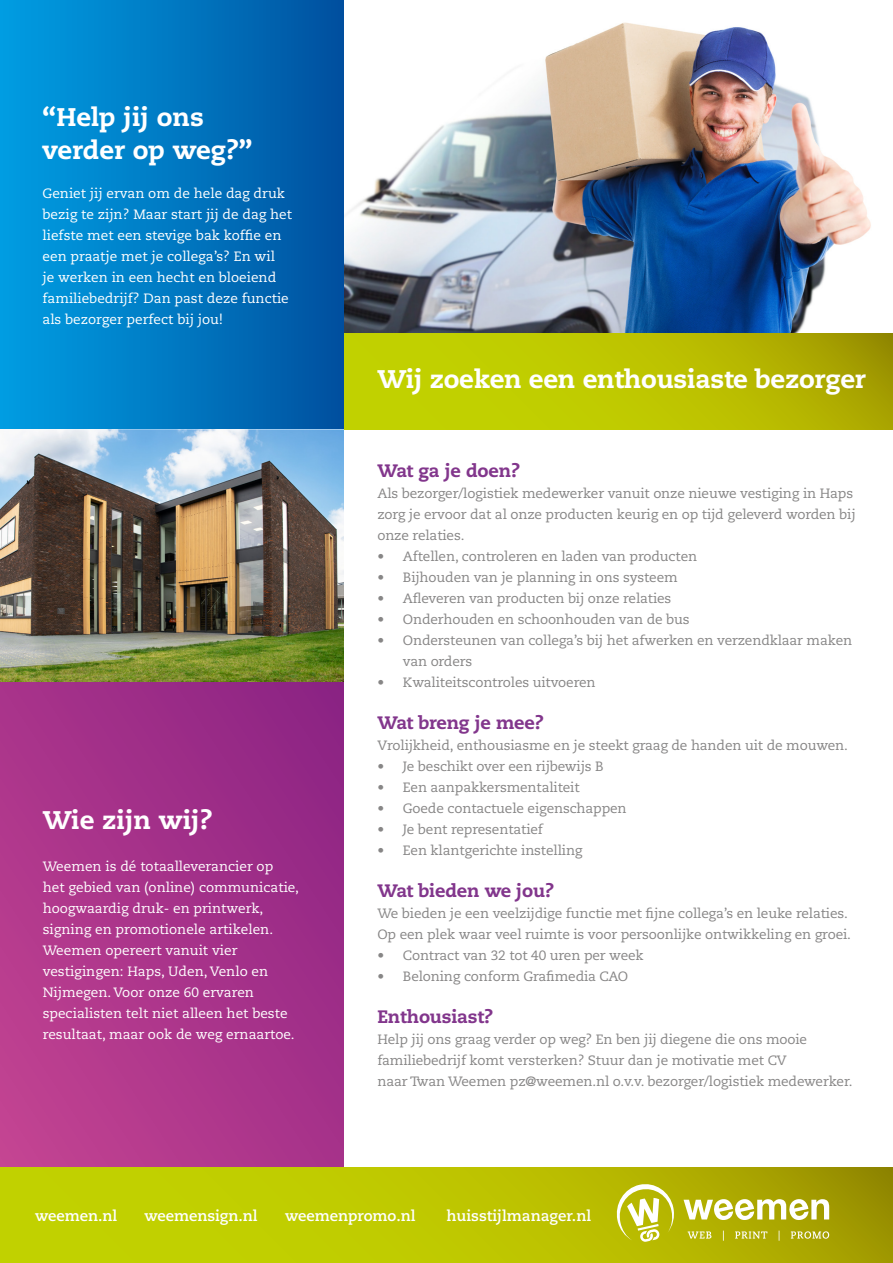
<style>
.page{position:relative;width:893px;height:1263px;background:#fff}
.page>*{position:absolute;margin:0;border:0;box-sizing:border-box;transform-origin:0 0}
.t1{font:800 25.5px/33px "Caecilia LT Std";letter-spacing:-.01em;color:#fff}
.t2{font:800 18px "Caecilia LT Std";letter-spacing:-.01em;color:#82368c}
.t3{font:700 15px "Caecilia LT Std";color:#fff}
.t4{font:13.5px/21px "Caecilia LT Std";letter-spacing:-.01em;color:#878686}
.t5{font:13.5px/21px "Caecilia LT Std";color:#fff}
</style>
<div class="page">
<img style="left:343px;top:0;width:550px;height:334px">
<svg style="left:343px;top:334px;width:550px;height:95px;background:#b9c100"></svg>
<div style="left:0;top:0;width:343px;height:429px;background:linear-gradient(to right,#009fe4,#0051a0)"></div>
<svg style="left:0;top:681px;width:343px;height:486px;background:#a73389"></svg>
<img style="left:0;top:429px;width:344px;height:252px">
<svg style="left:0;top:1167px;width:893px;height:96px;background:#bac100"></svg>
<svg style="left:683px;top:1198px;width:146px;height:23px"></svg>
<svg style="left:688px;top:1230px;width:141px;height:11px;background:#bcba2e"></svg>
<svg style="left:614px;top:1181px;width:61px;height:61px"></svg>
<h1 class="t1" style="left:43px;top:100px;width:211px">“Help jij ons verder op weg?”</h1>
<p class="t5" style="left:43px;top:183px;width:251px">Geniet jij ervan om de hele dag druk bezig te zijn? Maar start jij de dag het liefste met een stevige bak koffie en een praatje met je collega’s? En wil<br>je werken in een hecht en bloeiend familiebedrijf? Dan past deze functie als bezorger perfect bij jou!</p>
<h1 class="t1" style="left:43px;top:803px;width:171px">Wie zijn wij?</h1>
<p class="t5" style="left:43px;top:856px;width:258px">Weemen is dé totaalleverancier op<br>het gebied van (online) communicatie, hoogwaardig druk- en printwerk, signing en promotionele artikelen.<br>Weemen opereert vanuit vier vestigingen: Haps, Uden, Venlo en Nijmegen. Voor onze 60 ervaren specialisten telt niet alleen het beste resultaat, maar ook de weg ernaartoe.</p>
<h1 class="t1" style="left:377px;top:363px;width:490px">Wij zoeken een enthousiaste bezorger</h1>
<h2 class="t2" style="left:377px;top:460px;width:144px">Wat ga je doen?</h2>
<p class="t4" style="left:377px;top:483px;width:480px">Als bezorger/logistiek medewerker vanuit onze nieuwe vestiging in Haps zorg je ervoor dat al onze producten keurig en op tijd geleverd worden bij onze relaties.</p>
<p class="t4" style="left:377px;top:546px;width:321px">• Aftellen, controleren en laden van producten</p>
<p class="t4" style="left:377px;top:567px;width:302px">• Bijhouden van je planning in ons systeem</p>
<p class="t4" style="left:377px;top:588px;width:295px">• Afleveren van producten bij onze relaties</p>
<p class="t4" style="left:377px;top:609px;width:314px">• Onderhouden en schoonhouden van de bus</p>
<p class="t4" style="left:403px;top:630px;width:451px;text-indent:-25px">• Ondersteunen van collega’s bij het afwerken en verzendklaar maken van orders</p>
<p class="t4" style="left:377px;top:672px;width:220px">• Kwaliteitscontroles uitvoeren</p>
<h2 class="t2" style="left:377px;top:712px;width:168px">Wat breng je mee?</h2>
<p class="t4" style="left:377px;top:735px;width:472px">Vrolijkheid, enthousiasme en je steekt graag de handen uit de mouwen.</p>
<p class="t4" style="left:377px;top:756px;width:228px">• Je beschikt over een rijbewijs B</p>
<p class="t4" style="left:377px;top:777px;width:204px">• Een aanpakkersmentaliteit</p>
<p class="t4" style="left:377px;top:798px;width:251px">• Goede contactuele eigenschappen</p>
<p class="t4" style="left:377px;top:819px;width:167px">• Je bent representatief</p>
<p class="t4" style="left:377px;top:840px;width:207px">• Een klantgerichte instelling</p>
<h2 class="t2" style="left:377px;top:880px;width:178px">Wat bieden we jou?</h2>
<p class="t4" style="left:377px;top:903px;width:475px">We bieden je een veelzijdige functie met fijne collega’s en leuke relaties.<br>Op een plek waar veel ruimte is voor persoonlijke ontwikkeling en groei.</p>
<p class="t4" style="left:377px;top:945px;width:268px">• Contract van 32 tot 40 uren per week</p>
<p class="t4" style="left:377px;top:966px;width:252px">• Beloning conform Grafimedia CAO</p>
<h2 class="t2" style="left:377px;top:1006px;width:117px">Enthousiast?</h2>
<p class="t4" style="left:377px;top:1029px;width:477px">Help jij ons graag verder op weg? En ben jij diegene die ons mooie familiebedrijf komt versterken? Stuur dan je motivatie met CV<br>naar Twan Weemen pz@weemen.nl o.v.v. bezorger/logistiek medewerker.</p>
<p class="t3" style="left:35px;top:1207px;width:84px">weemen.nl</p>
<p class="t3" style="left:144px;top:1207px;width:115px">weemensign.nl</p>
<p class="t3" style="left:285px;top:1207px;width:132px">weemenpromo.nl</p>
<p class="t3" style="left:446px;top:1207px;width:146px">huisstijlmanager.nl</p>
</div>
